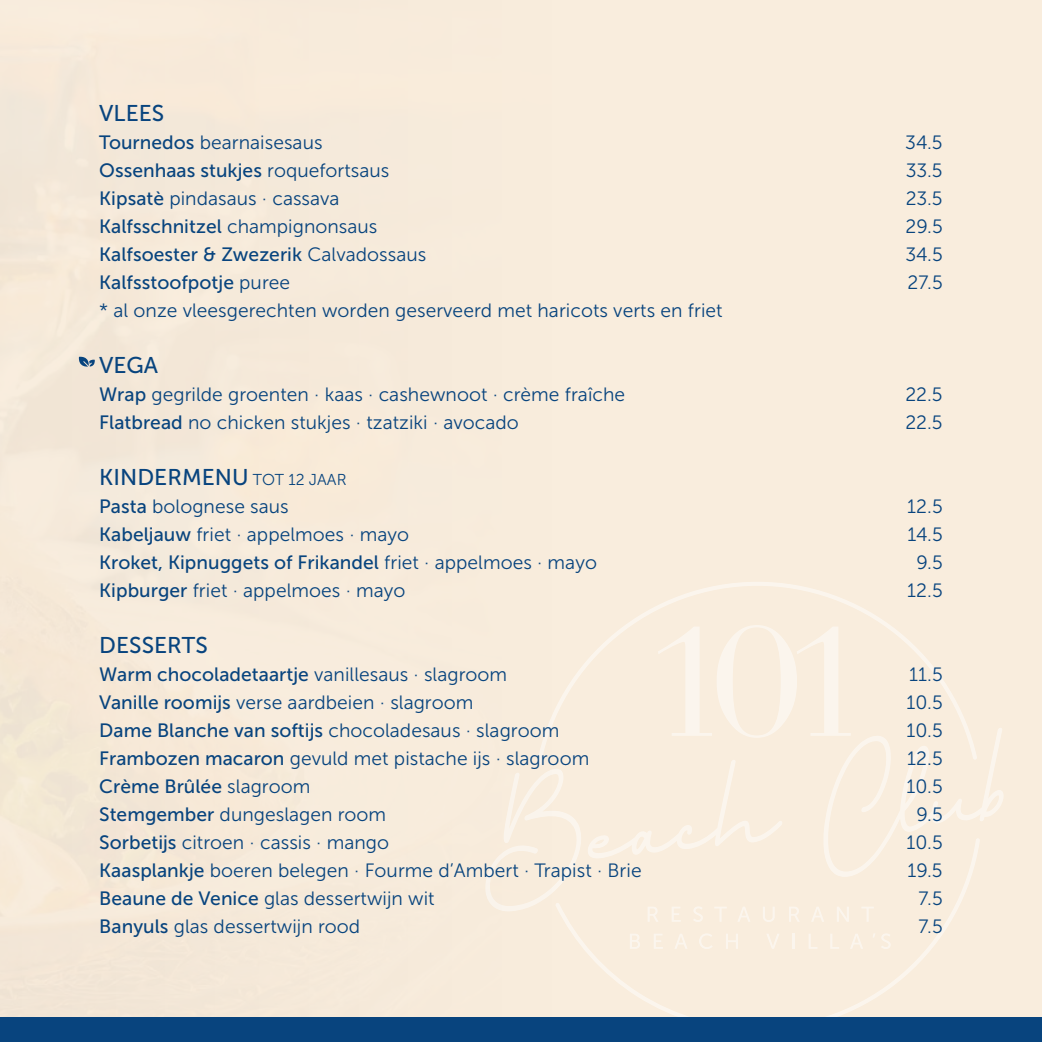
<style>
.page{position:relative;width:1042px;height:1042px;background:#f9eddd}
.page>*{position:absolute;margin:0;border:0;box-sizing:border-box;transform-origin:0 0}
.t1{font:22.75px "Museo Sans 500";color:#08447e}
.t2{font:19.25px "Museo Sans 300";color:#08447e}
.t3{font:19.25px "Museo Sans 500";color:#08447e}
.s1{font-family:"Museo Sans 500"}
.s2{font-family:"Museo Sans 300"}
.s3{font-family:"Museo Sans 300";font-size:15.75px}
</style>
<div class="page">
<svg style="left:790px;top:584px;width:99px;height:41px"></svg>
<svg style="left:794px;top:922px;width:156px;height:95px"></svg>
<svg style="left:790px;top:625px;width:213px;height:297px"></svg>
<svg style="left:792px;top:933px;width:2px;height:16px"></svg>
<svg style="left:808px;top:933px;width:9px;height:16px"></svg>
<svg style="left:830px;top:933px;width:9px;height:16px"></svg>
<svg style="left:850px;top:933px;width:13px;height:16px"></svg>
<svg style="left:872px;top:933px;width:3px;height:4px"></svg>
<svg style="left:881px;top:933px;width:10px;height:16px"></svg>
<img style="left:0;top:243px;width:790px;height:774px">
<div style="left:0;top:1017px;width:1042px;height:25px;background:#08447e"></div>
<svg style="left:79px;top:357px;width:16px;height:10px"></svg>
<p class="t1" style="left:99px;top:100px;width:67px">VLEES</p>
<p class="t2" style="left:99px;top:132px;width:225px"><span class="s1">Tournedos</span> bearnaisesaus</p>
<p class="t2" style="left:905px;top:132px;width:39px">34.5</p>
<p class="t3" style="left:99px;top:159px;width:292px">Ossenhaas stukjes <span class="s2">roquefortsaus</span></p>
<p class="t2" style="left:905px;top:160px;width:38px">33.5</p>
<p class="t2" style="left:99px;top:188px;width:242px"><span class="s1">Kipsatè</span> pindasaus · cassava</p>
<p class="t2" style="left:905px;top:188px;width:39px">23.5</p>
<p class="t3" style="left:99px;top:215px;width:280px">Kalfsschnitzel <span class="s2">champignonsaus</span></p>
<p class="t2" style="left:905px;top:216px;width:39px">29.5</p>
<p class="t3" style="left:99px;top:243px;width:328px">Kalfsoester &amp; Zwezerik <span class="s2">Calvadossaus</span></p>
<p class="t2" style="left:905px;top:244px;width:39px">34.5</p>
<p class="t3" style="left:99px;top:271px;width:192px">Kalfsstoofpotje <span class="s2">puree</span></p>
<p class="t2" style="left:907px;top:272px;width:37px">27.5</p>
<p class="t2" style="left:99px;top:300px;width:625px">* al onze vleesgerechten worden geserveerd met haricots verts en friet</p>
<p class="t1" style="left:99px;top:352px;width:61px">VEGA</p>
<p class="t2" style="left:99px;top:384px;width:527px"><span class="s1">Wrap</span> gegrilde groenten · kaas · cashewnoot · crème fraîche</p>
<p class="t2" style="left:905px;top:384px;width:39px">22.5</p>
<p class="t2" style="left:99px;top:412px;width:421px"><span class="s1">Flatbread</span> no chicken stukjes · tzatziki · avocado</p>
<p class="t2" style="left:905px;top:412px;width:39px">22.5</p>
<p class="t1" style="left:99px;top:464px;width:249px">KINDERMENU <span class="s3">TOT 12 JAAR</span></p>
<p class="t2" style="left:99px;top:496px;width:191px"><span class="s1">Pasta</span> bolognese saus</p>
<p class="t2" style="left:907px;top:496px;width:37px">12.5</p>
<p class="t2" style="left:99px;top:524px;width:311px"><span class="s1">Kabeljauw</span> friet · appelmoes · mayo</p>
<p class="t2" style="left:907px;top:524px;width:37px">14.5</p>
<p class="t3" style="left:99px;top:551px;width:499px">Kroket, Kipnuggets of Frikandel <span class="s2">friet · appelmoes · mayo</span></p>
<p class="t2" style="left:916px;top:552px;width:28px">9.5</p>
<p class="t2" style="left:99px;top:580px;width:308px"><span class="s1">Kipburger</span> friet · appelmoes · mayo</p>
<p class="t2" style="left:907px;top:580px;width:37px">12.5</p>
<p class="t1" style="left:99px;top:632px;width:110px">DESSERTS</p>
<p class="t3" style="left:99px;top:663px;width:409px">Warm chocoladetaartje <span class="s2">vanillesaus · slagroom</span></p>
<p class="t2" style="left:909px;top:664px;width:35px">11.5</p>
<p class="t2" style="left:99px;top:692px;width:376px"><span class="s1">Vanille roomijs</span> verse aardbeien · slagroom</p>
<p class="t2" style="left:906px;top:692px;width:38px">10.5</p>
<p class="t2" style="left:99px;top:720px;width:462px"><span class="s1">Dame Blanche van softijs</span> chocoladesaus · slagroom</p>
<p class="t2" style="left:906px;top:720px;width:38px">10.5</p>
<p class="t2" style="left:99px;top:748px;width:491px"><span class="s1">Frambozen macaron</span> gevuld met pistache ijs · slagroom</p>
<p class="t2" style="left:907px;top:748px;width:37px">12.5</p>
<p class="t3" style="left:99px;top:775px;width:213px">Crème Brûlée <span class="s2">slagroom</span></p>
<p class="t2" style="left:906px;top:776px;width:38px">10.5</p>
<p class="t2" style="left:99px;top:804px;width:288px"><span class="s1">Stemgember</span> dungeslagen room</p>
<p class="t2" style="left:916px;top:804px;width:28px">9.5</p>
<p class="t2" style="left:99px;top:832px;width:291px"><span class="s1">Sorbetijs</span> citroen · cassis · mango</p>
<p class="t2" style="left:906px;top:832px;width:38px">10.5</p>
<p class="t2" style="left:99px;top:860px;width:544px"><span class="s1">Kaasplankje</span> boeren belegen · Fourme d’Ambert · Trapist · Brie</p>
<p class="t2" style="left:907px;top:860px;width:37px">19.5</p>
<p class="t2" style="left:99px;top:888px;width:337px"><span class="s1">Beaune de Venice</span> glas dessertwijn wit</p>
<p class="t2" style="left:918px;top:888px;width:26px">7.5</p>
<p class="t2" style="left:99px;top:916px;width:262px"><span class="s1">Banyuls</span> glas dessertwijn rood</p>
<p class="t2" style="left:918px;top:916px;width:26px">7.5</p>
</div>
